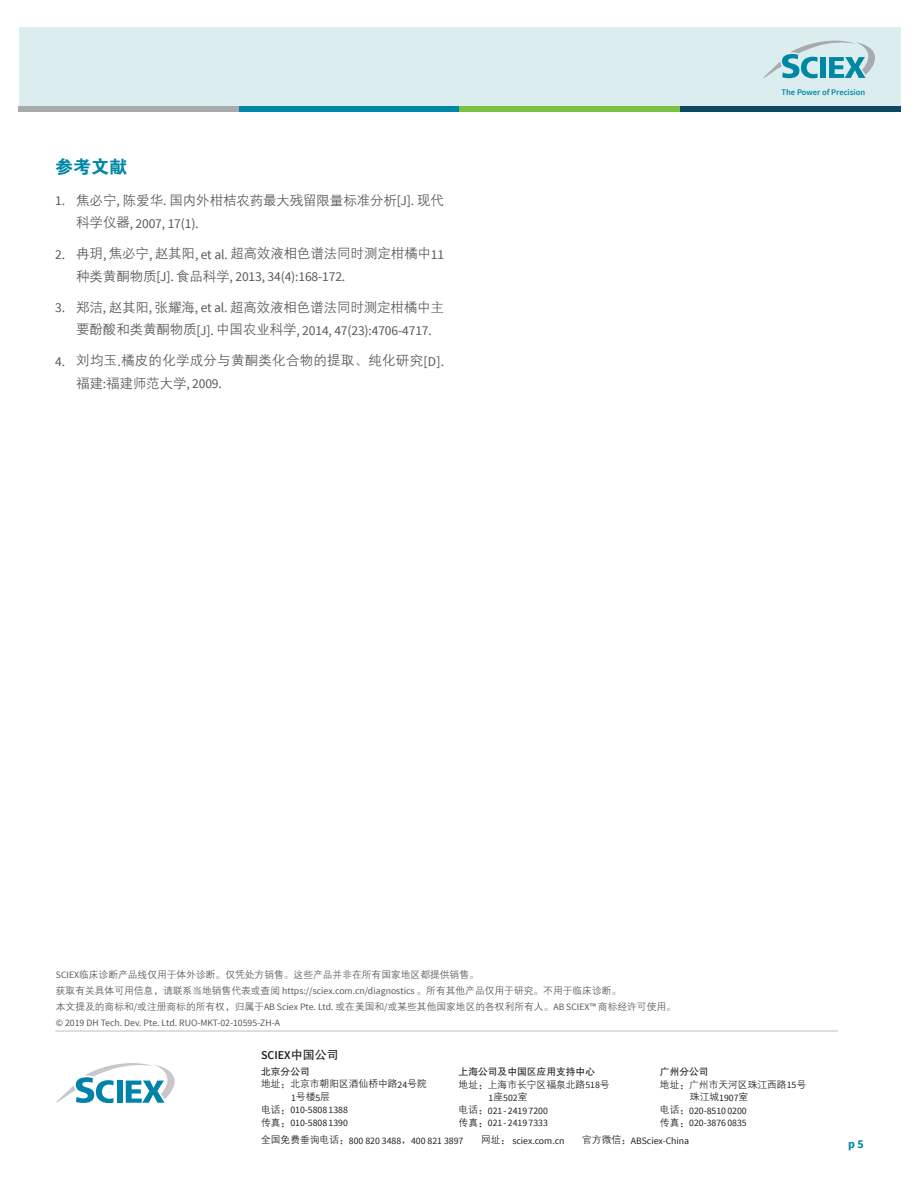
<style>
.page{position:relative;width:918px;height:1188px;background:#fff}
.page>*{position:absolute;margin:0;border:0;box-sizing:border-box;transform-origin:0 0}
.t1{font:18px "FZDHTK GBK1 0";color:#0087a6}
.t2{font:13.5px "FZZDXK GBK1 0";letter-spacing:-.01em;color:#57585a}
.t3{font:13.5px "Source Sans Pro";letter-spacing:-.01em;color:#57585a}
.t4{font:13.5px/22.5px "FZZDXK GBK1 0";letter-spacing:.02em;color:#57585a}
.t5{font:600 12px "Source Sans Pro";color:#231f20}
.t6{font:700 12px "Source Sans Pro";color:#0087a6}
.t7{font:9.75px/15.9px "FZZDXK GBK1 0";color:#57585a}
.t8{font:9.75px/12.8px "Source Sans Pro";color:#231f20}
.t9{font:9.75px/12.8px "FZZDXK GBK1 0";color:#231f20}
.t10{font:9.75px "Source Sans Pro";color:#57585a}
.t11{font:9.75px "FZHTK GBK1 0";color:#231f20}
.t12{font:600 8.55px "Source Sans Pro";color:#0087a6}
.s1{font-family:"Source Sans Pro"}
.s2{font-family:"FZZDXK GBK1 0"}
.s3{font-family:"FZHTK GBK1 0";font-weight:400}
</style>
<div class="page">
<div style="left:19px;top:27px;width:881px;height:84px;background:#dbedef"></div>
<svg style="left:763px;top:41px;width:112px;height:37px"></svg>
<div style="left:19px;top:106px;width:220px;height:5px;background:#a8abac"></div>
<div style="left:239px;top:106px;width:220px;height:5px;background:#0087a6"></div>
<div style="left:459px;top:106px;width:221px;height:5px;background:#79c142"></div>
<div style="left:680px;top:106px;width:220px;height:5px;background:#0c4a63"></div>
<hr style="left:55px;top:1031px;width:783px;height:1px;background:#bebfc2">
<svg style="left:56px;top:1063px;width:119px;height:40px"></svg>
<h1 class="t1" style="left:55px;top:157px;width:74px">参考文献</h1>
<h2 class="t2" style="left:55px;top:193px;width:390px"><span class="s1">1.</span> 焦必宁<span class="s1">,</span> 陈爱华<span class="s1">.</span> 国内外柑桔农药最大残留限量标准分析<span class="s1">[J].</span> 现代</h2>
<h2 class="t3" style="left:76px;top:215px;width:124px"><span class="s2">科学仪器</span>, 2007, 17(1).</h2>
<h2 class="t2" style="left:55px;top:246px;width:390px"><span class="s1">2.</span> 冉玥<span class="s1">,</span> 焦必宁<span class="s1">,</span> 赵其阳<span class="s1">, et al.</span> 超高效液相色谱法同时测定柑橘中<span class="s1">11</span></h2>
<h2 class="t3" style="left:76px;top:269px;width:271px"><span class="s2">种类黄酮物质</span>[J]. <span class="s2">食品科学</span>, 2013, 34(4):168-172.</h2>
<h2 class="t2" style="left:55px;top:300px;width:390px"><span class="s1">3.</span> 郑洁<span class="s1">,</span> 赵其阳<span class="s1">,</span> 张耀海<span class="s1">, et al.</span> 超高效液相色谱法同时测定柑橘中主</h2>
<h2 class="t3" style="left:76px;top:322px;width:357px"><span class="s2">要酚酸和类黄酮物质</span>[J]. <span class="s2">中国农业科学</span>, 2014, 47(23):4706-4717.</h2>
<h2 class="t4" style="left:76px;top:350px;width:369px;text-indent:-21px"><span class="s1">4.</span> 刘均玉<span class="s1">.</span>橘皮的化学成分与黄酮类化合物的提取、纯化研究<span class="s1">[D].</span>福建<span class="s1">:</span>福建师范大学<span class="s1">, 2009.</span></h2>
<p class="t12" style="left:782px;top:86px;width:85px">The Power of Precision</p>
<p class="t7" style="left:56px;top:967px;width:622px"><span class="s1">SCIEX</span>临床诊断产品线仅用于体外诊断。仅凭处方销售。这些产品并非在所有国家地区都提供销售。<br>获取有关具体可用信息，请联系当地销售代表或查阅 <span class="s1">https://sciex.com.cn/diagnostics</span> 。所有其他产品仅用于研究。不用于临床诊断。<br>本文提及的商标和<span class="s1">/</span>或注册商标的所有权，归属于<span class="s1">AB Sciex Pte. Ltd.</span> 或在美国和<span class="s1">/</span>或某些其他国家地区的各权利所有人。<span class="s1">AB SCIEX™</span> 商标经许可使用。</p>
<p class="t10" style="left:56px;top:1017px;width:226px">© 2019 DH Tech. Dev. Pte. Ltd. RUO-MKT-02-10595-ZH-A</p>
<p class="t5" style="left:261px;top:1048px;width:79px">SCIEX<span class="s3">中国公司</span></p>
<p class="t11" style="left:261px;top:1066px;width:50px">北京分公司</p>
<p class="t9" style="left:291px;top:1078px;width:137px;text-indent:-30px">地址：北京市朝阳区酒仙桥中路<span class="s1">24</span>号院<br><span class="s1">1</span>号楼<span class="s1">5</span>层</p>
<p class="t8" style="left:261px;top:1104px;width:88px"><span class="s2">电话：</span>010-5808 1388<span class="s2">传真：</span>010-5808 1390</p>
<p class="t11" style="left:459px;top:1066px;width:138px">上海公司及中国区应用支持中心</p>
<p class="t9" style="left:459px;top:1078px;width:153px">地址：上海市长宁区福泉北路<span class="s1">518</span>号</p>
<p class="t8" style="left:459px;top:1091px;width:91px;text-indent:30px">1<span class="s2">座</span>502<span class="s2">室<br>电话：</span>021 - 2419 7200<span class="s2">传真：</span>021 - 2419 7333</p>
<p class="t11" style="left:660px;top:1066px;width:50px">广州分公司</p>
<p class="t9" style="left:690px;top:1078px;width:118px;text-indent:-30px">地址：广州市天河区珠江西路<span class="s1">15</span>号珠江城<span class="s1">1907</span>室</p>
<p class="t8" style="left:660px;top:1104px;width:88px"><span class="s2">电话：</span>020-8510 0200<span class="s2">传真：</span>020-3876 0835</p>
<p class="t8" style="left:261px;top:1134px;width:204px"><span class="s2">全国免费垂询电话：</span>800 820 3488<span class="s2">，</span>400 821 3897</p>
<p class="t8" style="left:481px;top:1134px;width:85px"><span class="s2">网址：</span> sciex.com.cn</p>
<p class="t8" style="left:582px;top:1134px;width:109px"><span class="s2">官方微信：</span>ABSciex-China</p>
<p class="t6" style="left:848px;top:1136px;width:17px">p 5</p>
</div>
